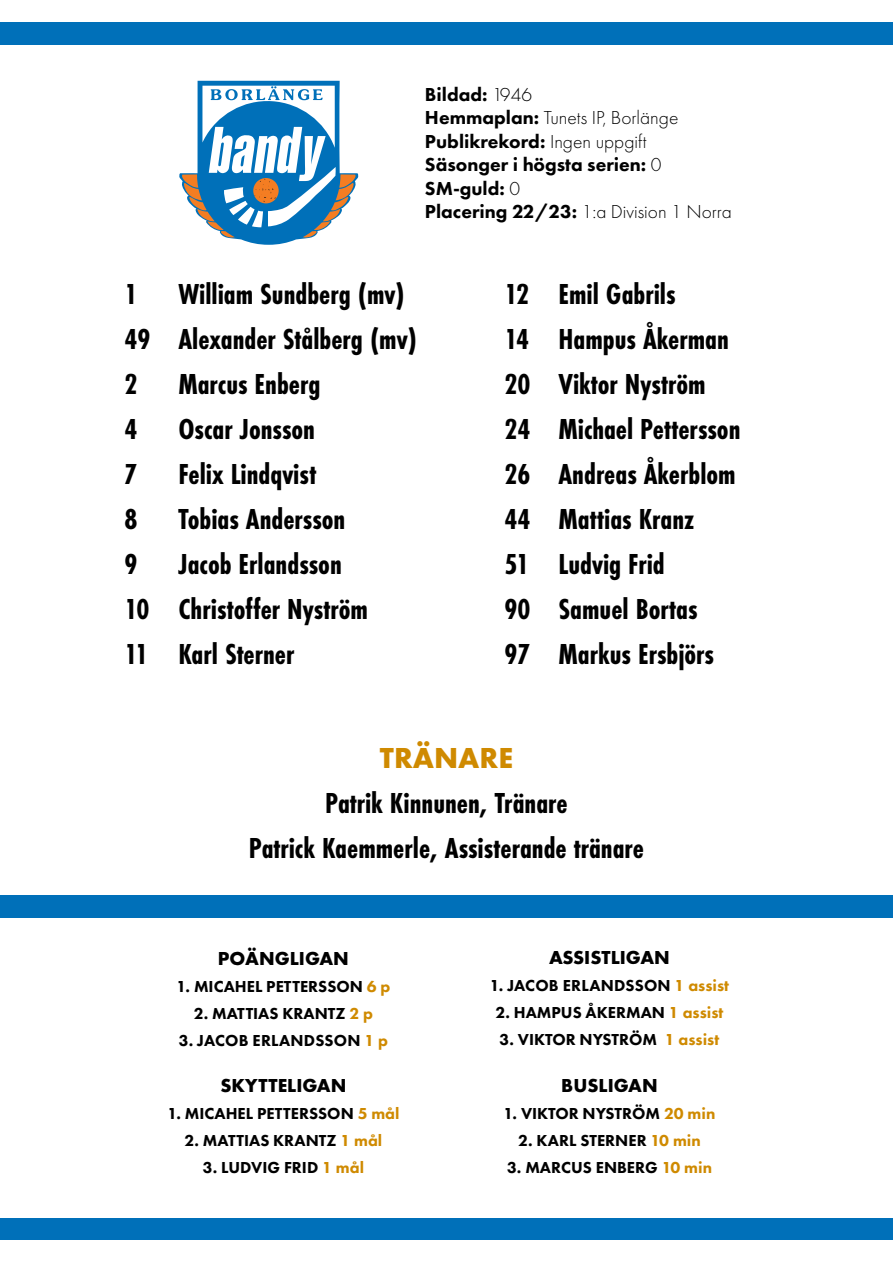
<style>
.page{position:relative;width:893px;height:1263px;background:#fff}
.page>*{position:absolute;margin:0;border:0;box-sizing:border-box;transform-origin:0 0}
.t1{font:700 30px/45px "Futura PT Cond";color:#000}
.t2{font:700 30px "Futura PT";color:#cf8a00}
.t3{font:800 19.5px/23.4px "Futura PT";color:#000}
.t4{font:700 19.5px "Futura PT";color:#000}
.t5{font:800 16.5px "Futura PT";color:#000}
.s1{font-weight:300}
.s2{color:#cf8a00}
</style>
<div class="page">
<svg style="left:179px;top:81px;width:180px;height:164px"></svg>
<div style="left:0;top:1218px;width:893px;height:23px;background:#0070b9"></div>
<div style="left:0;top:896px;width:893px;height:22px;background:#0070b9"></div>
<div style="left:0;top:22px;width:893px;height:23px;background:#0070b9"></div>
<p class="t3" style="left:425px;top:83px;width:308px">Bildad: <span class="s1">1946<br></span>Hemmaplan: <span class="s1">Tunets IP, Borlänge<br></span>Publikrekord: <span class="s1">Ingen uppgift<br></span>Säsonger i högsta serien: <span class="s1">0<br></span>SM-guld: <span class="s1">0<br></span>Placering 22/23: <span class="s1">1:a Division 1 Norra</span></p>
<p class="t1" style="left:124px;top:272px;width:294px;text-indent:54px">William Sundberg (mv)<br>49 Alexander Stålberg (mv)<br>2</p>
<p class="t1" style="left:124px;top:272px;width:14px">1</p>
<p class="t1" style="left:178px;top:362px;width:144px">Marcus Enberg</p>
<p class="t1" style="left:124px;top:407px;width:14px">4</p>
<p class="t1" style="left:178px;top:407px;width:138px">Oscar Jonsson</p>
<p class="t1" style="left:124px;top:452px;width:14px">7</p>
<p class="t1" style="left:178px;top:452px;width:139px">Felix Lindqvist</p>
<p class="t1" style="left:124px;top:497px;width:14px">8</p>
<p class="t1" style="left:178px;top:497px;width:169px">Tobias Andersson</p>
<p class="t1" style="left:124px;top:542px;width:14px">9</p>
<p class="t1" style="left:124px;top:542px;width:245px;text-indent:54px">Jacob Erlandsson<br>10 Christoffer Nyström<br>11 Karl Sterner</p>
<p class="t1" style="left:504px;top:272px;width:237px">12 Emil Gabrils<br>14 Hampus Åkerman<br>20 Viktor Nyström<br>24 Michael Pettersson<br>26 Andreas Åkerblom<br>44 Mattias Kranz<br>51 Ludvig Frid<br>90 Samuel Bortas<br>97 Markus Ersbjörs</p>
<p class="t2" style="left:380px;top:739px;width:135px">TRÄNARE</p>
<p class="t1" style="left:249px;top:781px;width:397px;text-align:center">Patrik Kinnunen, Tränare<br>Patrick Kaemmerle, Assisterande tränare</p>
<p class="t4" style="left:218px;top:945px;width:132px">POÄNGLIGAN</p>
<p class="t5" style="left:177px;top:976px;width:215px">1. MICAHEL PETTERSSON <span class="s2">6 p</span></p>
<p class="t5" style="left:194px;top:1003px;width:181px">2. MATTIAS KRANTZ <span class="s2">2 p</span></p>
<p class="t5" style="left:179px;top:1030px;width:211px">3. JACOB ERLANDSSON <span class="s2">1 p</span></p>
<p class="t4" style="left:220px;top:1073px;width:127px">SKYTTELIGAN</p>
<p class="t5" style="left:167px;top:1103px;width:234px">1. MICAHEL PETTERSSON <span class="s2">5 mål</span></p>
<p class="t5" style="left:185px;top:1130px;width:199px">2. MATTIAS KRANTZ <span class="s2">1 mål</span></p>
<p class="t5" style="left:203px;top:1157px;width:163px">3. LUDVIG FRID <span class="s2">1 mål</span></p>
<p class="t4" style="left:549px;top:945px;width:122px">ASSISTLIGAN</p>
<p class="t5" style="left:490px;top:975px;width:241px">1. JACOB ERLANDSSON <span class="s2">1 assist</span></p>
<p class="t5" style="left:495px;top:1002px;width:229px">2. HAMPUS ÅKERMAN <span class="s2">1 assist</span></p>
<p class="t5" style="left:500px;top:1029px;width:221px">3. VIKTOR NYSTRÖM <span class="s2">1 assist</span></p>
<p class="t4" style="left:561px;top:1073px;width:98px">BUSLIGAN</p>
<p class="t5" style="left:504px;top:1103px;width:213px">1. VIKTOR NYSTRÖM <span class="s2">20 min</span></p>
<p class="t5" style="left:518px;top:1130px;width:184px">2. KARL STERNER <span class="s2">10 min</span></p>
<p class="t5" style="left:507px;top:1157px;width:207px">3. MARCUS ENBERG <span class="s2">10 min</span></p>
</div>
